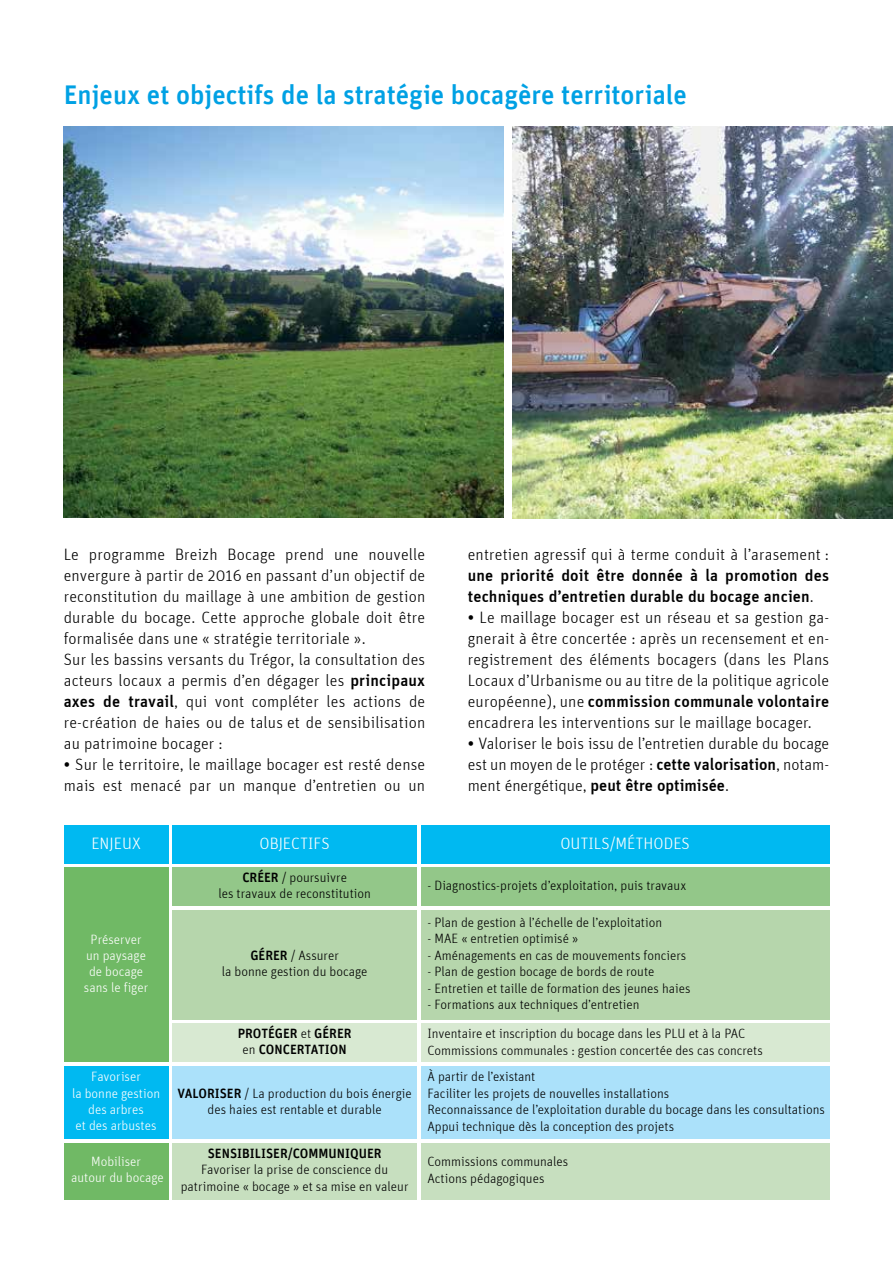
<style>
.page{position:relative;width:893px;height:1263px;background:#fff}
.page>*{position:absolute;margin:0;border:0;box-sizing:border-box;transform-origin:0 0}
.t1{font:27px "Unit Medium TF";color:#00a1e4}
.t2{font:300 16.5px/21px "Unit";letter-spacing:.01em;color:#000;text-align:justify}
.t3{font:500 16.5px/21px "Unit";letter-spacing:.01em;color:#000}
.t4{font:300 16.5px "Unit";color:#fff}
.t5{font:300 13.5px/16.2px "Unit";color:#000;text-align:center}
.t6{font:300 13.5px/16.2px "Unit";color:#fff;text-align:center}
.t7{font:13.5px/16.2px "Unit Medium TF";color:#000;text-align:center}
.s1{font-weight:500}
.s2{font-weight:300}
.s3{font-family:"Unit Medium TF";font-weight:400}
.s4{font-family:"Unit";font-weight:300}
</style>
<div class="page">
<img style="left:64px;top:126px;width:440px;height:392px">
<img style="left:512px;top:126px;width:381px;height:393px">
<div style="left:64px;top:825px;width:104px;height:38px;background:#00b9f1"></div>
<div style="left:172px;top:825px;width:245px;height:38px;background:#00b9f1"></div>
<div style="left:421px;top:825px;width:408px;height:38px;background:#00b9f1"></div>
<div style="left:64px;top:1066px;width:104px;height:72px;background:#00b9f1"></div>
<div style="left:64px;top:1143px;width:104px;height:56px;background:#70b965"></div>
<div style="left:172px;top:1066px;width:245px;height:72px;background:#abe1fa"></div>
<div style="left:172px;top:1143px;width:245px;height:56px;background:#c7dfbf"></div>
<div style="left:421px;top:1066px;width:408px;height:72px;background:#abe1fa"></div>
<div style="left:421px;top:1143px;width:408px;height:56px;background:#c7dfbf"></div>
<div style="left:64px;top:867px;width:104px;height:195px;background:#70b965"></div>
<div style="left:172px;top:867px;width:245px;height:39px;background:#93c789"></div>
<div style="left:172px;top:910px;width:245px;height:109px;background:#b6d6ac"></div>
<div style="left:172px;top:1024px;width:245px;height:38px;background:#d8e9d2"></div>
<div style="left:421px;top:867px;width:408px;height:39px;background:#93c789"></div>
<div style="left:421px;top:910px;width:408px;height:109px;background:#b6d6ac"></div>
<div style="left:421px;top:1024px;width:408px;height:38px;background:#d8e9d2"></div>
<h1 class="t1" style="left:64px;top:79px;width:625px">Enjeux et objectifs de la stratégie bocagère territoriale</h1>
<p class="t2" style="left:64px;top:544px;width:363px;text-align:left">Le programme Breizh Bocage prend une nouvelle envergure à partir de 2016 en passant d’un objectif de reconstitution du maillage à une ambition de gestion durable du bocage. Cette approche globale doit être formalisée dans une « stratégie territoriale ».<br>Sur les bassins versants du Trégor, la consultation des acteurs locaux a permis d’en dégager les <span class="s1">principaux axes de travail</span>, qui vont compléter les actions de re-création de haies ou de talus et de sensibilisation au patrimoine bocager :</p>
<p class="t2" style="left:64px;top:754px;width:363px"><span class="s1">•</span> Sur le territoire, le maillage bocager est resté dense mais est menacé par un manque d’entretien ou un</p>
<p class="t2" style="left:468px;top:544px;width:363px">entretien agressif qui à terme conduit à l’arasement :</p>
<p class="t3" style="left:468px;top:565px;width:363px">une priorité doit être donnée à la promotion des techniques d’entretien durable du bocage ancien<span class="s2">.</span></p>
<p class="t2" style="left:468px;top:607px;width:363px"><span class="s1">•</span> Le maillage bocager est un réseau et sa gestion ga&shy;gnerait à être concertée : après un recensement et en&shy;registrement des éléments bocagers (dans les Plans Locaux d’Urbanisme ou au titre de la politique agricole européenne), une <span class="s1">commission communale volontaire </span>encadrera les interventions sur le maillage bocager.</p>
<p class="t2" style="left:468px;top:733px;width:363px"><span class="s1">•</span> Valoriser le bois issu de l’entretien durable du bocage est un moyen de le protéger : <span class="s1">cette valorisation</span>, notam&shy;ment énergétique, <span class="s1">peut être optimisée</span>.</p>
<p class="t4" style="left:91px;top:833px;width:51px">ENJEUX</p>
<p class="t4" style="left:259px;top:833px;width:72px">OBJECTIFS</p>
<p class="t4" style="left:560px;top:833px;width:131px">OUTILS/MÉTHODES</p>
<p class="t6" style="left:84px;top:931px;width:66px">Préserver un paysage de bocage sans le figer</p>
<p class="t6" style="left:72px;top:1068px;width:90px">Favoriser<br>la bonne gestion des arbres<br>et des arbustes</p>
<p class="t6" style="left:71px;top:1153px;width:94px">Mobiliser<br>autour du bocage</p>
<p class="t5" style="left:218px;top:869px;width:154px"><span class="s3">CRÉER</span> / poursuivre<br>les travaux de reconstitution</p>
<p class="t5" style="left:222px;top:947px;width:147px"><span class="s3">GÉRER</span> / Assurer<br>la bonne gestion du bocage</p>
<p class="t7" style="left:238px;top:1025px;width:115px">PROTÉGER <span class="s4">et</span> GÉRER <span class="s4">en</span> CONCERTATION</p>
<p class="t5" style="left:178px;top:1085px;width:236px"><span class="s3">VALORISER</span> / La production du bois énergie des haies est rentable et durable</p>
<p class="t7" style="left:208px;top:1145px;width:175px">SENSIBILISER/COMMUNIQUER</p>
<p class="t5" style="left:181px;top:1161px;width:229px">Favoriser la prise de conscience du patrimoine « bocage » et sa mise en valeur</p>
<p class="t5" style="left:428px;top:877px;width:260px">- Diagnostics-projets d’exploitation, puis travaux</p>
<p class="t5" style="left:428px;top:914px;width:236px">- Plan de gestion à l’échelle de l’exploitation</p>
<p class="t5" style="left:428px;top:930px;width:152px">- MAE « entretien optimisé »</p>
<p class="t5" style="left:428px;top:947px;width:260px">- Aménagements en cas de mouvements fonciers</p>
<p class="t5" style="left:428px;top:963px;width:228px">- Plan de gestion bocage de bords de route</p>
<p class="t5" style="left:428px;top:980px;width:264px">- Entretien et taille de formation des jeunes haies</p>
<p class="t5" style="left:428px;top:990px;width:319px;line-height:28.7px;text-align:left">- Formations aux techniques d’entretien<br>Inventaire et inscription du bocage dans les PLU et à la PAC</p>
<p class="t5" style="left:428px;top:1041px;width:337px">Commissions communales : gestion concertée des cas concrets</p>
<p class="t5" style="left:428px;top:1068px;width:399px;text-align:left">À partir de l’existant<br>Faciliter les projets de nouvelles installations<br>Reconnaissance de l’exploitation durable du bocage dans les consultations Appui technique dès la conception des projets</p>
<p class="t5" style="left:428px;top:1153px;width:142px;text-align:left">Commissions communales<br>Actions pédagogiques</p>
</div>
